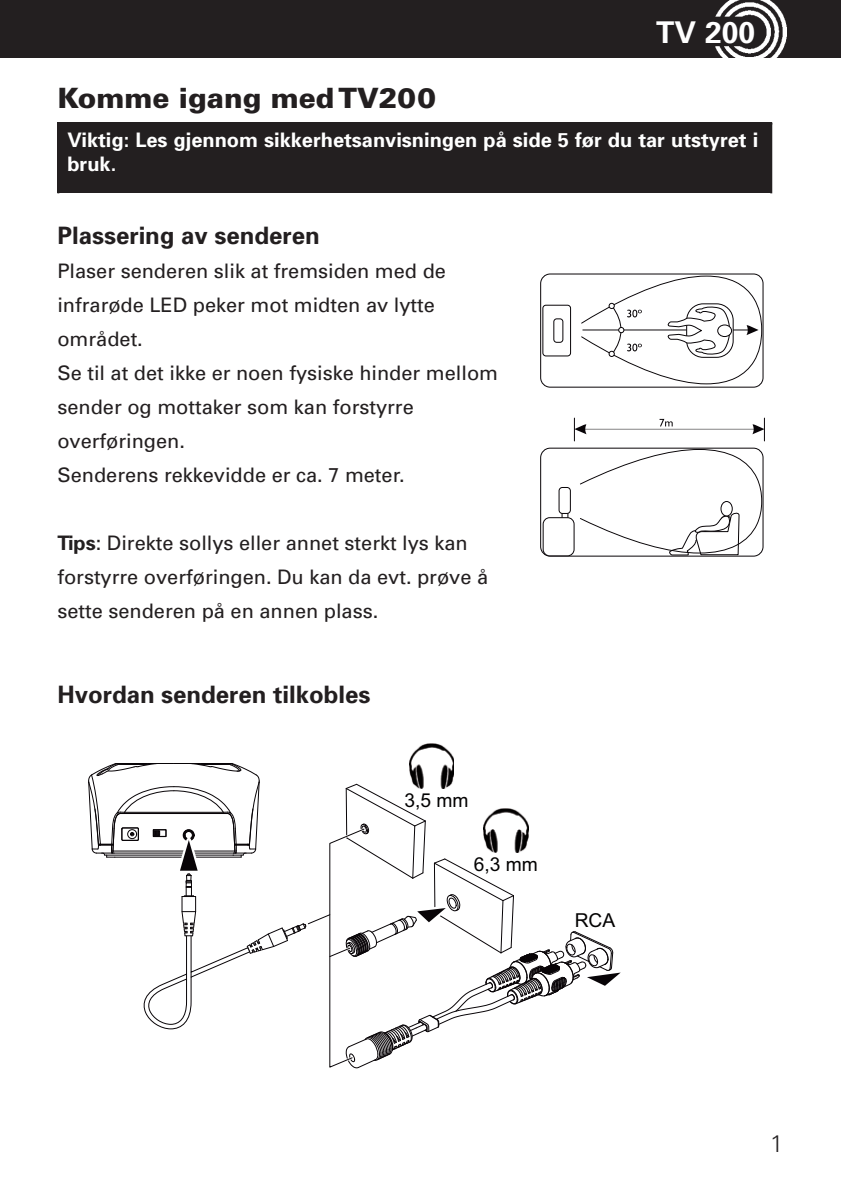
<style>
.page{position:relative;width:841px;height:1192px;background:#fff}
.page>*{position:absolute;margin:0;border:0;box-sizing:border-box;transform-origin:0 0}
.t1{font:700 30px "Univers";color:#fff}
.t2{font:900 28px "Univers LT Std";color:#231f20}
.t3{font:700 24px "Univers";color:#231f20}
.t4{font:300 24px "Univers";color:#231f20}
.t5{font:20px/34px "Univers";color:#231f20}
.t6{font:700 20px/24px "Univers";color:#fff}
.t7{font:19.2px "Arial";color:#030202}
.s1{font-weight:700}
</style>
<div class="page">
<div style="left:4px;top:0;width:836px;height:57px;background:#231f20"></div>
<img style="left:715px;top:0;width:71px;height:57px">
<div style="left:57px;top:123px;width:715px;height:70px;background:#231f20"></div>
<svg style="left:88px;top:763px;width:533px;height:306px"></svg>
<img style="left:409px;top:744px;width:45px;height:45px">
<img style="left:483px;top:808px;width:45px;height:45px">
<div style="left:0;top:0;width:57px;height:57px;background:#231f20"></div>
<div style="left:540px;top:448px;width:223px;height:108px;border:1px solid #080407;border-radius:10px"></div>
<div style="left:540px;top:274px;width:223px;height:113px;border:1px solid #080407;border-radius:10px"></div>
<div style="left:542px;top:305px;width:28px;height:51px;border:1px solid #080407;border-radius:3px"></div>
<div style="left:553px;top:319px;width:10px;height:24px;border:1px solid #080407;border-radius:3px"></div>
<svg style="left:581px;top:276px;width:181px;height:108px"></svg>
<div style="left:717px;top:325px;width:14px;height:12px;background:#fff;border-radius:50%"></div>
<div style="left:717px;top:325px;width:14px;height:12px;border:1px solid #080407;border-radius:50%"></div>
<div style="left:543px;top:518px;width:31px;height:38px;background:#fff;border-radius:7px"></div>
<div style="left:542px;top:517px;width:32px;height:39px;border:1px solid #080407;border-radius:7px"></div>
<div style="left:558px;top:487px;width:12px;height:27px;border:1px solid #080407;border-radius:3px"></div>
<svg style="left:579px;top:449px;width:183px;height:106px"></svg>
<svg style="left:574px;top:418px;width:191px;height:23px"></svg>
<h2 class="t2" style="left:57px;top:87px;width:380px">Komme igang med TV200</h2>
<h1 class="t1" style="left:656px;top:21px;width:101px">TV 200</h1>
<p class="t6" style="left:67px;top:130px;width:692px">Viktig: Les gjennom sikkerhetsanvisningen på side 5 før du tar utstyret i bruk.</p>
<p class="t3" style="left:57px;top:227px;width:264px">Plassering av senderen</p>
<p class="t5" style="left:57px;top:256px;width:442px">Plaser senderen slik at fremsiden med de infrarøde LED peker mot midten av lytte området.<br>Se til at det ikke er noen fysiske hinder mellom sender og mottaker som kan forstyrre overføringen.<br>Senderens rekkevidde er ca. 7 meter.</p>
<p class="t5" style="left:57px;top:528px;width:432px"><span class="s1">Tips</span>: Direkte sollys eller annet sterkt lys kan forstyrre overføringen. Du kan da evt. prøve å sette senderen på en annen plass.</p>
<p class="t3" style="left:57px;top:686px;width:314px">Hvordan senderen tilkobles</p>
<p class="t7" style="left:404px;top:793px;width:66px">3,5 mm</p>
<p class="t7" style="left:473px;top:857px;width:66px">6,3 mm</p>
<p class="t7" style="left:574px;top:913px;width:42px">RCA</p>
<p class="t4" style="left:770px;top:1135px;width:15px">1</p>
</div>
